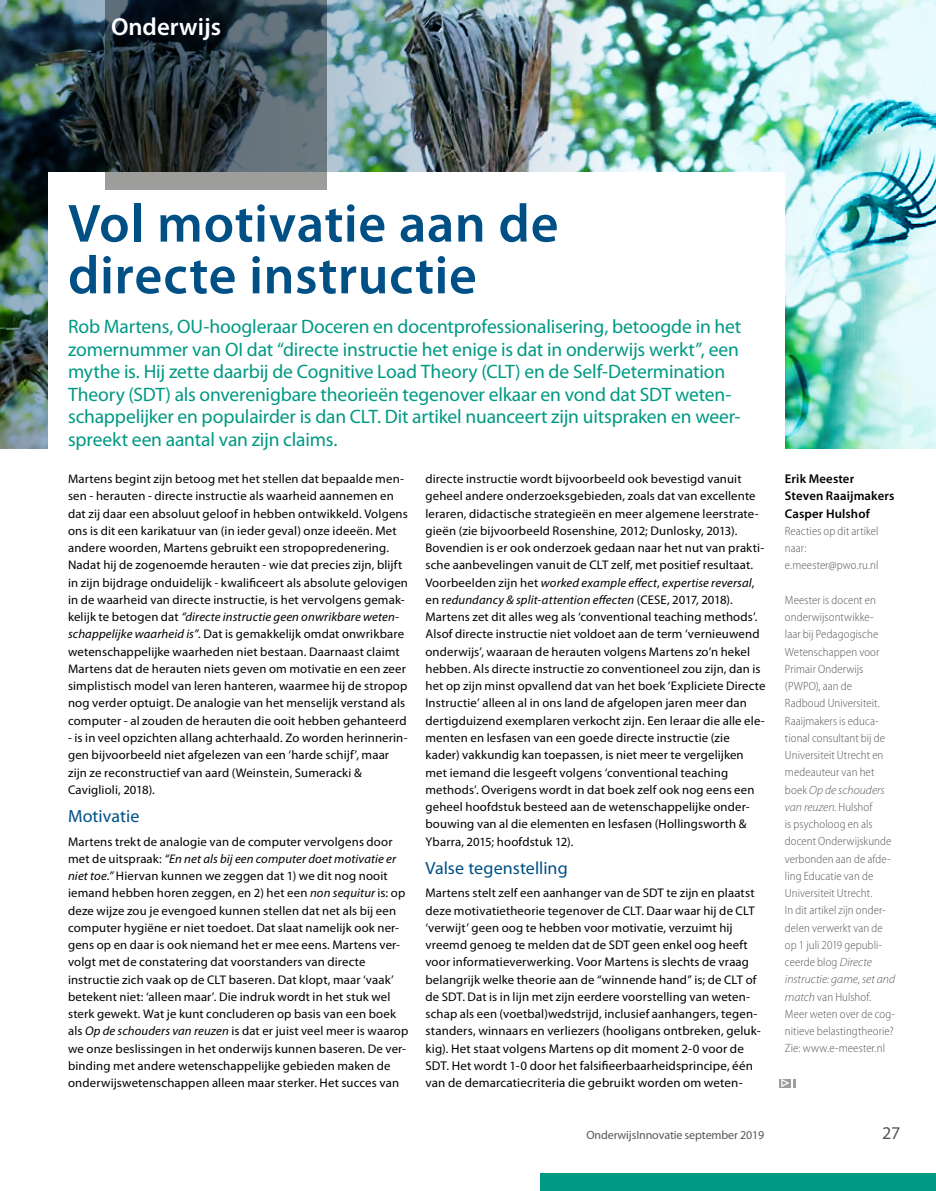
<style>
.page{position:relative;width:936px;height:1191px;background:#fff}
.page>*{position:absolute;margin:0;border:0;box-sizing:border-box;transform-origin:0 0}
.t1{font:600 54px/51.8px "Myriad Pro";letter-spacing:.01em;color:#005085}
.t2{font:600 24.75px "Myriad Pro";color:#fff}
.t3{font:19.5px/22.5px "Myriad Pro";letter-spacing:-.01em;color:#009984}
.t4{font:18px "Myriad Pro";color:#575756}
.t5{font:17.7px "Myriad Pro";color:#005085}
.t6{font:12.75px/17.2px "Myriad Pro";letter-spacing:.015em;color:#000}
.t7{font:600 12.75px/17.2px "Myriad Pro";letter-spacing:.01em;color:#000}
.t8{font:12.6px/17.2px "Myriad Pro";letter-spacing:.015em;color:#000}
.t9{font:300 semi-condensed 12px/17.2px "Myriad Pro";letter-spacing:.005em;color:#575756}
.t10{font:12px "Myriad Pro";letter-spacing:-.01em;color:#575756}
.s1{font-style:italic}
.s2{font-style:italic;font-stretch:normal}
</style>
<div class="page">
<div style="left:540px;top:1173px;width:395px;height:18px;background:#009984"></div>
<img style="left:634px;top:0;width:301px;height:449px">
<img style="left:0;top:0;width:634px;height:449px">
<div style="left:778px;top:1079px;width:18px;height:8px;background:#9d9d9c"></div>
<svg style="left:778px;top:1079px;width:15px;height:8px"></svg>
<svg style="left:781px;top:1079px;width:11px;height:8px"></svg>
<div style="left:49px;top:172px;width:735px;height:346px;background:#fff"></div>
<svg style="left:105px;top:0;width:221px;height:190px;background:#3b474c"></svg>
<h2 class="t2" style="left:111px;top:12px;width:111px">Onderwijs</h2>
<h1 class="t1" style="left:68px;top:198px;width:492px">Vol motivatie aan de directe instructie</h1>
<p class="t3" style="left:68px;top:316px;width:674px">Rob Martens, OU-hoogleraar Doceren en docentprofessionalisering, betoogde in het zomernummer van OI dat “directe instructie het enige is dat in onderwijs werkt”, een mythe is. Hij zette daarbij de Cognitive Load Theory (CLT) en de Self-Determination Theory (SDT) als onverenigbare theorieën tegenover elkaar en vond dat SDT weten&shy;schappelijker en populairder is dan CLT. Dit artikel nuanceert zijn uitspraken en weer&shy;spreekt een aantal van zijn claims.</p>
<p class="t8" style="left:68px;top:470px;width:341px">Martens begint zijn betoog met het stellen dat bepaalde men&shy;sen - herauten - directe instructie als waarheid aannemen en dat zij daar een absoluut geloof in hebben ontwikkeld. Volgens ons is dit een karikatuur van (in ieder geval) onze ideeën. Met andere woorden, Martens gebruikt een stropopredenering.<br>Nadat hij de zogenoemde herauten - wie dat precies zijn, blijft in zijn bijdrage onduidelijk - kwalificeert als absolute gelovigen in de waarheid van directe instructie, is het vervolgens gemak&shy;kelijk te betogen dat <span class="s1">“directe instructie geen onwrikbare weten&shy;schappelijke waarheid is”.</span> Dat is gemakkelijk omdat onwrikbare wetenschappelijke waarheden niet bestaan. Daarnaast claimt Martens dat de herauten niets geven om motivatie en een zeer simplistisch model van leren hanteren, waarmee hij de stropop nog verder optuigt. De analogie van het menselijk verstand als computer - al zouden de herauten die ooit hebben gehanteerd</p>
<p class="t8" style="left:68px;top:729px;width:341px">- is in veel opzichten allang achterhaald. Zo worden herinnerin&shy;gen bijvoorbeeld niet afgelezen van een ‘harde schijf’, maar zijn ze reconstructief van aard (Weinstein, Sumeracki &amp; Caviglioli, 2018).</p>
<h3 class="t5" style="left:68px;top:807px;width:73px">Motivatie</h3>
<p class="t8" style="left:68px;top:833px;width:342px">Martens trekt de analogie van de computer vervolgens door met de uitspraak: <span class="s1">“En net als bij een computer doet motivatie er niet toe.”</span> Hiervan kunnen we zeggen dat 1) we dit nog nooit iemand hebben horen zeggen, en 2) het een <span class="s1">non sequitur</span> is: op deze wijze zou je evengoed kunnen stellen dat net als bij een computer hygiëne er niet toedoet. Dat slaat namelijk ook ner&shy;gens op en daar is ook niemand het er mee eens. Martens ver&shy;volgt met de constatering dat voorstanders van directe instructie zich vaak op de CLT baseren. Dat klopt, maar ‘vaak’ betekent niet: ‘alleen maar’. Die indruk wordt in het stuk wel sterk gewekt. Wat je kunt concluderen op basis van een boek als <span class="s1">Op de schouders van reuzen</span> is dat er juist veel meer is waarop we onze beslissingen in het onderwijs kunnen baseren. De ver&shy;binding met andere wetenschappelijke gebieden maken de onderwijswetenschappen alleen maar sterker. Het succes van</p>
<p class="t8" style="left:425px;top:470px;width:341px">directe instructie wordt bijvoorbeeld ook bevestigd vanuit geheel andere onderzoeksgebieden, zoals dat van excellente leraren, didactische strategieën en meer algemene leerstrate&shy;gieën (zie bijvoorbeeld Rosenshine, 2012; Dunlosky, 2013).<br>Bovendien is er ook onderzoek gedaan naar het nut van prakti&shy;sche aanbevelingen vanuit de CLT zelf, met positief resultaat.<br>Voorbeelden zijn het <span class="s1">worked example effect</span>, <span class="s1">expertise reversal</span>, en r<span class="s1">edundancy &amp; split-attention effecten</span> (CESE, 2017, 2018).<br>Martens zet dit alles weg als ‘conventional teaching methods’.<br>Alsof directe instructie niet voldoet aan de term ‘vernieuwend onderwijs’, waaraan de herauten volgens Martens zo’n hekel hebben. Als directe instructie zo conventioneel zou zijn, dan is het op zijn minst opvallend dat van het boek ‘Expliciete Directe Instructie’ alleen al in ons land de afgelopen jaren meer dan dertigduizend exemplaren verkocht zijn. Een leraar die alle ele&shy;menten en lesfasen van een goede directe instructie (zie kader) vakkundig kan toepassen, is niet meer te vergelijken met iemand die lesgeeft volgens ‘conventional teaching methods’. Overigens wordt in dat boek zelf ook nog eens een geheel hoofdstuk besteed aan de wetenschappelijke onder&shy;bouwing van al die elementen en lesfasen (Hollingsworth &amp; Ybarra, 2015; hoofdstuk 12).</p>
<h3 class="t5" style="left:425px;top:858px;width:144px">Valse tegenstelling</h3>
<p class="t8" style="left:425px;top:884px;width:333px">Martens stelt zelf een aanhanger van de SDT te zijn en plaatst deze motivatietheorie tegenover de CLT. Daar waar hij de CLT ‘verwijt’ geen oog te hebben voor motivatie, verzuimt hij vreemd genoeg te melden dat de SDT geen enkel oog heeft voor informatieverwerking. Voor Martens is slechts de vraag belangrijk welke theorie aan de “winnende hand” is; de CLT of de SDT. Dat is in lijn met zijn eerdere voorstelling van weten&shy;schap als een (voetbal)wedstrijd, inclusief aanhangers, tegen-</p>
<p class="t6" style="left:425px;top:1022px;width:337px">standers, winnaars en verliezers (hooligans ontbreken, geluk&shy;kig). Het staat volgens Martens op dit moment 2-0 voor de SDT. Het wordt 1-0 door het falsifieerbaarheidsprincipe, één van de demarcatiecriteria die gebruikt worden om weten-</p>
<p class="t7" style="left:784px;top:470px;width:111px">Erik Meester<br>Steven Raaijmakers<br>Casper Hulshof</p>
<p class="t9" style="left:784px;top:522px;width:95px">Reacties op dit artikel naar: e.meester@pwo.ru.nl</p>
<p class="t9" style="left:784px;top:591px;width:112px">Meester is docent en onderwijsontwikke-<br>laar bij Pedagogische<br>Wetenschappen voor<br>Primair Onderwijs (PWPO), aan de<br>Radboud Universiteit.<br>Raaijmakers is educa&shy;tional consultant bij de<br>Universiteit Utrecht en medeauteur van het boek <span class="s2">Op de schouders van reuzen</span>. Hulshof<br>is psycholoog en als docent Onderwijskunde verbonden aan de afde&shy;ling Educatie van de<br>Universiteit Utrecht.<br>In dit artikel zijn onder&shy;delen verwerkt van de op 1 juli 2019 gepubli&shy;ceerde blog <span class="s2">Directe instructie: game, set and match</span> van Hulshof.<br>Meer weten over de cog&shy;nitieve belastingtheorie?<br>Zie: www.e-meester.nl</p>
<p class="t10" style="left:586px;top:1128px;width:179px">OnderwijsInnovatie september 2019</p>
<h3 class="t4" style="left:882px;top:1123px;width:20px">27</h3>
</div>
